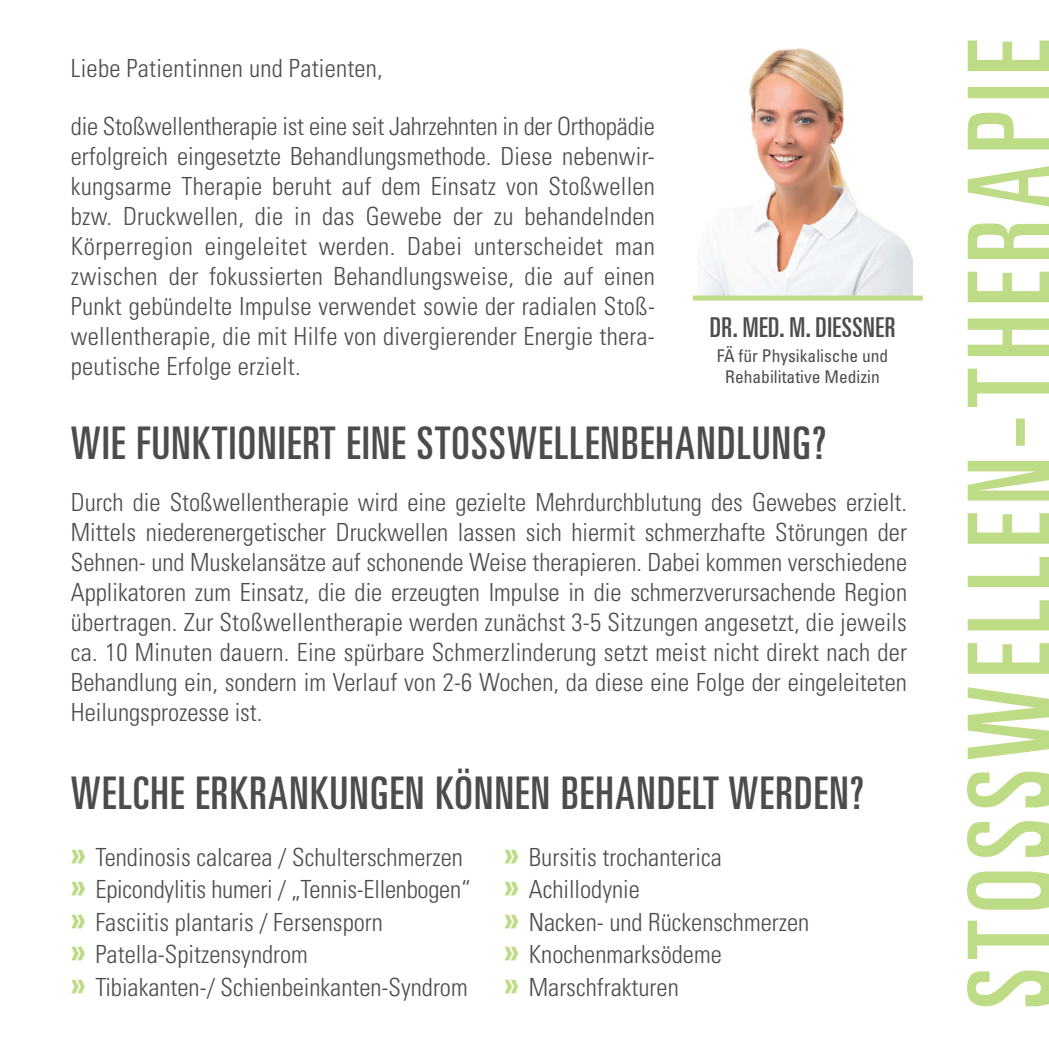
<style>
.page{position:relative;width:1049px;height:1049px;background:#fff}
.page>*{position:absolute;margin:0;border:0;box-sizing:border-box;transform-origin:0 0}
.t1{font:ultra-condensed 45px "Univers LT Std";letter-spacing:.03em;color:#4b4c4d}
.t2{font:ultra-condensed 27.5px "Univers LT";letter-spacing:.02em;color:#4b4c4d}
.t3{font:300 condensed 25px/30px "Univers LT Std";color:#4b4c4d;text-align:justify}
.t4{font:condensed 17.5px/21px "Univers LT Std";color:#4b4c4d;text-align:center}
.s1{font-weight:700;font-size:35px;color:#bedb86}
</style>
<div class="page">
<img style="left:698px;top:49px;width:214px;height:247px">
<svg style="left:967px;top:41px;width:82px;height:965px"></svg>
<div style="left:693px;top:296px;width:230px;height:5px;background:#bedb86"></div>
<p class="t3" style="left:71px;top:53px;width:313px">Liebe Patientinnen und Patienten,</p>
<p class="t3" style="left:71px;top:111px;width:586px">die Stoßwellentherapie ist eine seit Jahrzehnten in der Orthopädie erfolgreich eingesetzte Behandlungsmethode. Diese nebenwir&shy;kungsarme Therapie beruht auf dem Einsatz von Stoßwellen bzw. Druckwellen, die in das Gewebe der zu behandelnden Körperregion eingeleitet werden. Dabei unterscheidet man zwischen der fokussierten Behandlungsweise, die auf einen Punkt gebündelte Impulse verwendet sowie der radialen Stoß&shy;wellentherapie, die mit Hilfe von divergierender Energie thera&shy;peutische Erfolge erzielt.</p>
<p class="t2" style="left:710px;top:312px;width:187px">DR. MED. M. DIESSNER</p>
<p class="t4" style="left:717px;top:345px;width:173px">FÄ für Physikalische und<br>Rehabilitative Medizin</p>
<h1 class="t1" style="left:71px;top:417px;width:757px">WIE FUNKTIONIERT EINE STOSSWELLENBEHANDLUNG?</h1>
<p class="t3" style="left:71px;top:488px;width:838px">Durch die Stoßwellentherapie wird eine gezielte Mehrdurchblutung des Gewebes erzielt.<br>Mittels niederenergetischer Druckwellen lassen sich hiermit schmerzhafte Störungen der Sehnen- und Muskelansätze auf schonende Weise therapieren. Dabei kommen verschiedene Applikatoren zum Einsatz, die die erzeugten Impulse in die schmerzverursachende Region übertragen. Zur Stoßwellentherapie werden zunächst 3-5 Sitzungen angesetzt, die jeweils ca. 10 Minuten dauern. Eine spürbare Schmerzlinderung setzt meist nicht direkt nach der Behandlung ein, sondern im Verlauf von 2-6 Wochen, da diese eine Folge der eingeleiteten Heilungsprozesse ist.</p>
<h1 class="t1" style="left:71px;top:768px;width:795px">WELCHE ERKRANKUNGEN KÖNNEN BEHANDELT WERDEN?</h1>
<p class="t3" style="left:71px;top:841px;width:402px;line-height:32.5px;text-align:left"><span class="s1">»</span> Tendinosis calcarea / Schulterschmerzen <span class="s1">»</span> Epicondylitis humeri / „Tennis-Ellenbogen“ <span class="s1">»</span> Fasciitis plantaris / Fersensporn<br><span class="s1">»</span> Patella-Spitzensyndrom<br><span class="s1">»</span> Tibiakanten-/ Schienbeinkanten-Syndrom</p>
<p class="t3" style="left:504px;top:841px;width:307px;line-height:32.5px;text-align:left"><span class="s1">»</span> Bursitis trochanterica<br><span class="s1">»</span> Achillodynie<br><span class="s1">»</span> Nacken- und Rückenschmerzen <span class="s1">»</span> Knochenmarksödeme<br><span class="s1">»</span> Marschfrakturen</p>
</div>
